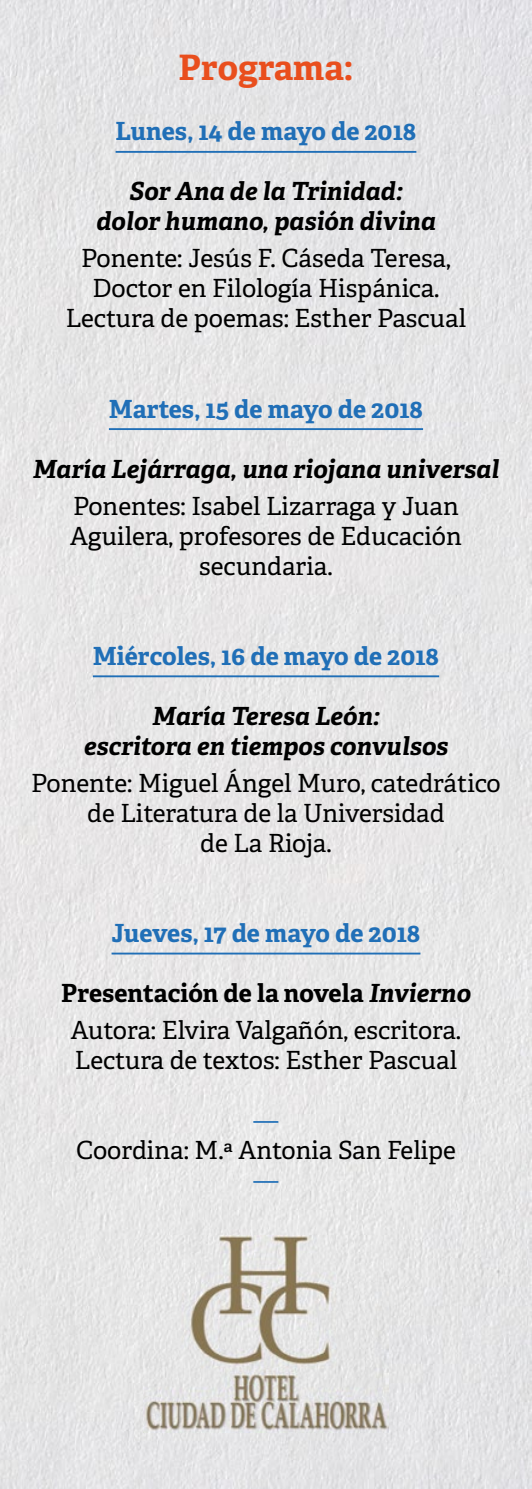
<style>
.page{position:relative;width:532px;height:1489px;background:#fff}
.page>*{position:absolute;margin:0;border:0;box-sizing:border-box;transform-origin:0 0}
.t1{font:700 35px "Adelle";color:#e94e1d}
.t2{font:25px/30px "Adelle";color:#000;text-align:center}
.t3{font:italic 700 25px/30px "Adelle";color:#000;text-align:center}
.t4{font:700 25px "Adelle";color:#206fb7}
.t5{font:25px "Adelle";color:#206fb7}
.s1{font-weight:700}
.s2{font-weight:700;font-style:italic}
</style>
<div class="page">
<img style="left:0;top:0;width:531px;height:1488px">
<hr style="left:116px;top:151px;width:300px;height:2px;background:#206fb7">
<hr style="left:109px;top:428px;width:314px;height:2px;background:#206fb7">
<hr style="left:93px;top:675px;width:346px;height:2px;background:#206fb7">
<hr style="left:111px;top:952px;width:309px;height:2px;background:#206fb7">
<img style="left:144px;top:1234px;width:244px;height:197px">
<h1 class="t1" style="left:178px;top:45px;width:176px">Programa:</h1>
<p class="t4" style="left:116px;top:115px;width:302px">Lunes, 14 de mayo de 2018</p>
<p class="t3" style="left:96px;top:177px;width:341px">Sor Ana de la Trinidad: dolor humano, pasión divina</p>
<p class="t2" style="left:66px;top:244px;width:402px">Ponente: Jesús F. Cáseda Teresa,<br>Doctor en Filología Hispánica.<br>Lectura de poemas: Esther Pascual</p>
<p class="t4" style="left:109px;top:392px;width:315px">Martes, 15 de mayo de 2018</p>
<p class="t3" style="left:33px;top:454px;width:468px">María Lejárraga, una riojana universal</p>
<p class="t2" style="left:70px;top:491px;width:393px">Ponentes: Isabel Lizarraga y Juan<br>Aguilera, profesores de Educación secundaria.</p>
<p class="t4" style="left:93px;top:640px;width:348px">Miércoles, 16 de mayo de 2018</p>
<p class="t3" style="left:84px;top:701px;width:365px">María Teresa León:<br>escritora en tiempos convulsos</p>
<p class="t2" style="left:31px;top:768px;width:471px">Ponente: Miguel Ángel Muro, catedrático de Literatura de la Universidad<br>de La Rioja.</p>
<p class="t4" style="left:111px;top:917px;width:310px">Jueves, 17 de mayo de 2018</p>
<p class="t2" style="left:61px;top:974px;width:411px;line-height:37px"><span class="s1">Presentación de la novela</span> <span class="s2">Invierno<br></span>Autora: Elvira Valgañón, escritora.</p>
<p class="t2" style="left:75px;top:1045px;width:383px">Lectura de textos: Esther Pascual</p>
<p class="t5" style="left:253px;top:1104px;width:26px">—</p>
<p class="t2" style="left:76px;top:1135px;width:381px">Coordina: M.ª Antonia San Felipe</p>
<p class="t5" style="left:253px;top:1164px;width:26px">—</p>
</div>
